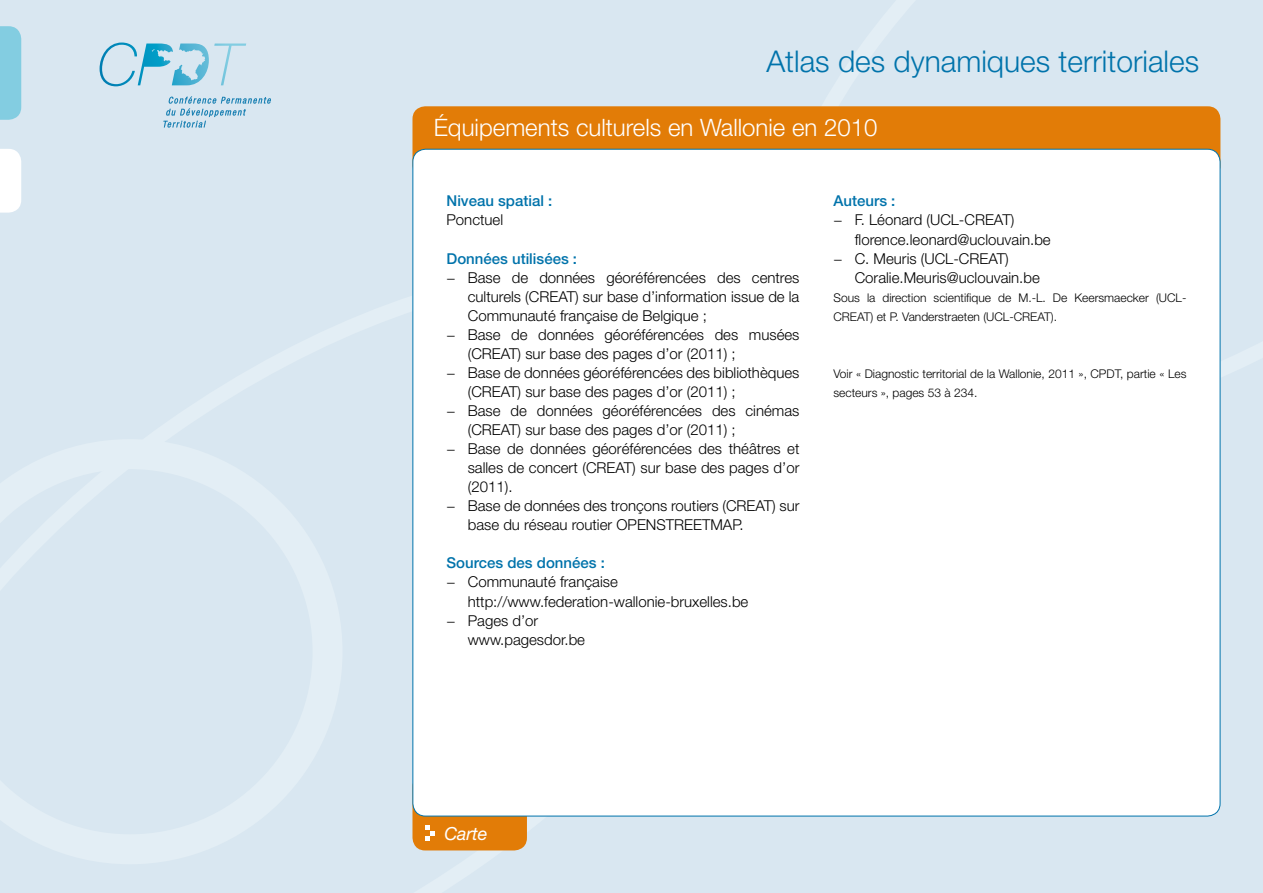
<style>
.page{position:relative;width:1263px;height:893px;background:#d9e7f1}
.page>*{position:absolute;margin:0;border:0;box-sizing:border-box;transform-origin:0 0}
.t1{font:300 30px "Helvetica Neue";color:#0073ab}
.t2{font:300 24px "Helvetica Neue";color:#fff}
.t3{font:italic 18px "Helvetica Neue";letter-spacing:-.01em;color:#fff}
.t4{font:300 15px "Helvetica Neue";color:#000}
.t5{font:500 15px "Helvetica Neue";color:#0073ab}
.t6{font:300 12px/19px "Helvetica Neue";color:#000}
</style>
<div class="page">
<div style="left:412px;top:774px;width:115px;height:76px;background:#e27c07;border-radius:13px"></div>
<div style="left:412px;top:106px;width:808px;height:72px;background:#e27c07;border-radius:13px"></div>
<div style="left:0;top:26px;width:21px;height:94px;background:#83cde1"></div>
<svg style="left:0;top:149px;width:21px;height:64px"></svg>
<div style="left:413px;top:149px;width:807px;height:667px;background:#fff;border-radius:13px"></div>
<svg style="left:163px;top:96px;width:108px;height:32px"></svg>
<svg style="left:100px;top:43px;width:146px;height:43px"></svg>
<svg style="left:425px;top:825px;width:9px;height:15px"></svg>
<h1 class="t1" style="left:766px;top:43px;width:434px">Atlas des dynamiques territoriales</h1>
<h2 class="t2" style="left:434px;top:113px;width:445px">Équipements culturels en Wallonie en 2010</h2>
<p class="t5" style="left:446px;top:192px;width:107px">Niveau spatial :</p>
<p class="t4" style="left:446px;top:211px;width:58px">Ponctuel</p>
<p class="t5" style="left:446px;top:249px;width:132px">Données utilisées :</p>
<p class="t4" style="left:446px;top:268px;width:354px">− Base de données géoréférencées des centres</p>
<p class="t4" style="left:468px;top:287px;width:333px">culturels (CREAT) sur base d’information issue de la</p>
<p class="t4" style="left:468px;top:306px;width:241px">Communauté française de Belgique ;</p>
<p class="t4" style="left:446px;top:325px;width:354px">− Base de données géoréférencées des musées</p>
<p class="t4" style="left:468px;top:344px;width:269px">(CREAT) sur base des pages d’or (2011) ;</p>
<p class="t4" style="left:446px;top:363px;width:354px">− Base de données géoréférencées des bibliothèques</p>
<p class="t4" style="left:468px;top:382px;width:269px">(CREAT) sur base des pages d’or (2011) ;</p>
<p class="t4" style="left:446px;top:401px;width:354px">− Base de données géoréférencées des cinémas</p>
<p class="t4" style="left:468px;top:420px;width:269px">(CREAT) sur base des pages d’or (2011) ;</p>
<p class="t4" style="left:446px;top:440px;width:354px">− Base de données géoréférencées des théâtres et</p>
<p class="t4" style="left:468px;top:459px;width:333px">salles de concert (CREAT) sur base des pages d’or</p>
<p class="t4" style="left:468px;top:478px;width:46px">(2011).</p>
<p class="t4" style="left:446px;top:497px;width:354px">− Base de données des tronçons routiers (CREAT) sur</p>
<p class="t4" style="left:468px;top:516px;width:277px">base du réseau routier OPENSTREETMAP.</p>
<p class="t5" style="left:446px;top:554px;width:160px">Sources des données :</p>
<p class="t4" style="left:446px;top:573px;width:173px">− Communauté française</p>
<p class="t4" style="left:468px;top:592px;width:282px">http://www.federation-wallonie-bruxelles.be</p>
<p class="t4" style="left:446px;top:611px;width:93px">− Pages d’or</p>
<p class="t4" style="left:468px;top:630px;width:119px">www.pagesdor.be</p>
<p class="t5" style="left:833px;top:192px;width:63px">Auteurs :</p>
<p class="t4" style="left:833px;top:211px;width:182px">− F. Léonard (UCL-CREAT)</p>
<p class="t4" style="left:855px;top:230px;width:197px">florence.leonard@uclouvain.be</p>
<p class="t4" style="left:833px;top:249px;width:177px">− C. Meuris (UCL-CREAT)</p>
<p class="t4" style="left:855px;top:268px;width:187px">Coralie.Meuris@uclouvain.be</p>
<p class="t6" style="left:833px;top:288px;width:354px">Sous la direction scientifique de M.-L. De Keersmaecker (UCL-<br>CREAT) et P. Vanderstraeten (UCL-CREAT).</p>
<p class="t6" style="left:833px;top:364px;width:354px">Voir « Diagnostic territorial de la Wallonie, 2011 », CPDT, partie « Les secteurs », pages 53 à 234.</p>
<p class="t3" style="left:444px;top:822px;width:44px">Carte</p>
</div>
